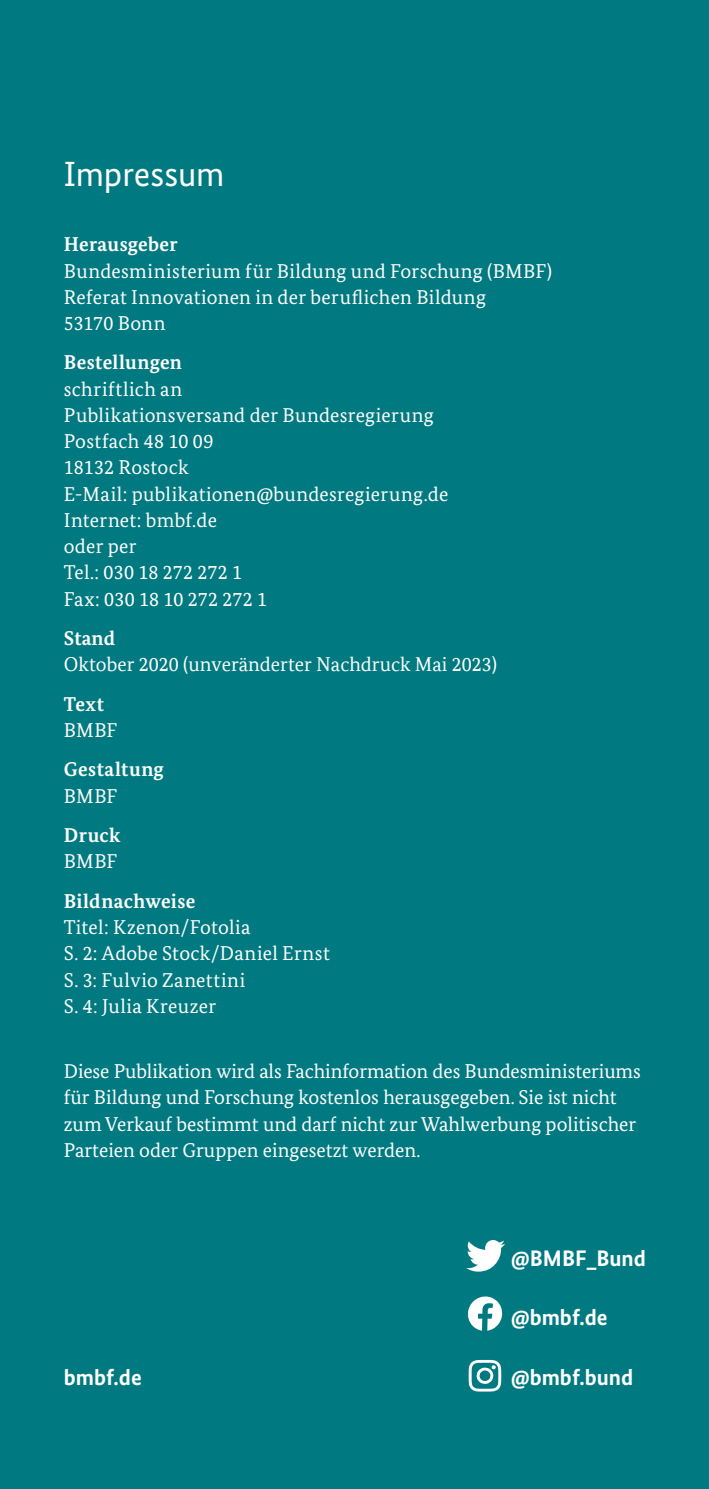
<style>
.page{position:relative;width:709px;height:1489px;background:#fff}
.page>*{position:absolute;margin:0;border:0;box-sizing:border-box;transform-origin:0 0}
._13_Impressum_Pflicht{font:35px "Bundes Sans";letter-spacing:-.005em;color:#fff}
.Text_U4{font:700 22.5px "Bundes Sans";color:#fff}
._13_Impressum_Pflicht-2{font:20px/26.2px "Bundes Serif";letter-spacing:.005em;color:#fff}
._13_Impressum_Pflicht-3{font:20px/26.2px "Bundes Serif Office";color:#fff}
._13_Impressum_Pflicht-4{font:700 20px/26.2px "Bundes Serif";letter-spacing:.02em;color:#fff}
.s1{font-weight:700}
.s2{font-family:"Bundes Serif";font-weight:700}
.s3{font-weight:400}
</style>
<div class="page">
<div style="left:0;top:0;width:709px;height:1488px;background:#007a80"></div>
<svg style="left:466px;top:1240px;width:39px;height:31px"></svg>
<svg style="left:468px;top:1296px;width:34px;height:34px"></svg>
<svg style="left:468px;top:1359px;width:33px;height:32px"></svg>
<p class="_13_Impressum_Pflicht" style="left:64px;top:154px;width:162px">Impressum</p>
<p class="_13_Impressum_Pflicht-2" style="left:64px;top:231px;width:490px"><span class="s1">Herausgeber<br></span>Bundesministerium für Bildung und Forschung (BMBF)<br>Referat Innovationen in der beruflichen Bildung<br>53170 Bonn</p>
<p class="_13_Impressum_Pflicht-2" style="left:64px;top:349px;width:386px"><span class="s1">Bestellungen<br></span>schriftlich an<br>Publikationsversand der Bundesregierung<br>Postfach 48 10 09<br>18132 Rostock<br>E-Mail: publikationen@bundesregierung.de<br>Internet: bmbf.de<br>oder per<br>Tel.: 030 18 272 272 1<br>Fax: 030 18 10 272 272 1</p>
<p class="_13_Impressum_Pflicht-3" style="left:64px;top:625px;width:435px"><span class="s2">Stand<br></span>Oktober 2020 (unveränderter Nachdruck Mai 2023)</p>
<p class="_13_Impressum_Pflicht-4" style="left:64px;top:690px;width:55px">Text<br><span class="s3">BMBF</span></p>
<p class="_13_Impressum_Pflicht-4" style="left:64px;top:756px;width:102px">Gestaltung<br><span class="s3">BMBF</span></p>
<p class="_13_Impressum_Pflicht-4" style="left:64px;top:821px;width:58px">Druck<br><span class="s3">BMBF</span></p>
<p class="_13_Impressum_Pflicht-2" style="left:64px;top:887px;width:267px"><span class="s1">Bildnachweise<br></span>Titel: Kzenon/Fotolia<br>S. 2: Adobe Stock/Daniel Ernst<br>S. 3: Fulvio Zanettini<br>S. 4: Julia Kreuzer</p>
<p class="_13_Impressum_Pflicht-2" style="left:64px;top:1057px;width:578px">Diese Publikation wird als Fachinformation des Bundesministeriums für Bildung und Forschung kostenlos herausgegeben. Sie ist nicht zum Verkauf bestimmt und darf nicht zur Wahlwerbung politischer Parteien oder Gruppen eingesetzt werden.</p>
<p class="Text_U4" style="left:64px;top:1363px;width:133px">www bmbf.de</p>
<p class="Text_U4" style="left:64px;top:1363px;width:80px">bmbf.de</p>
<p class="Text_U4" style="left:511px;top:1244px;width:137px">@BMBF_Bund</p>
<p class="Text_U4" style="left:510px;top:1303px;width:98px">@bmbf.de</p>
<p class="Text_U4" style="left:510px;top:1364px;width:124px">@bmbf.bund</p>
</div>
